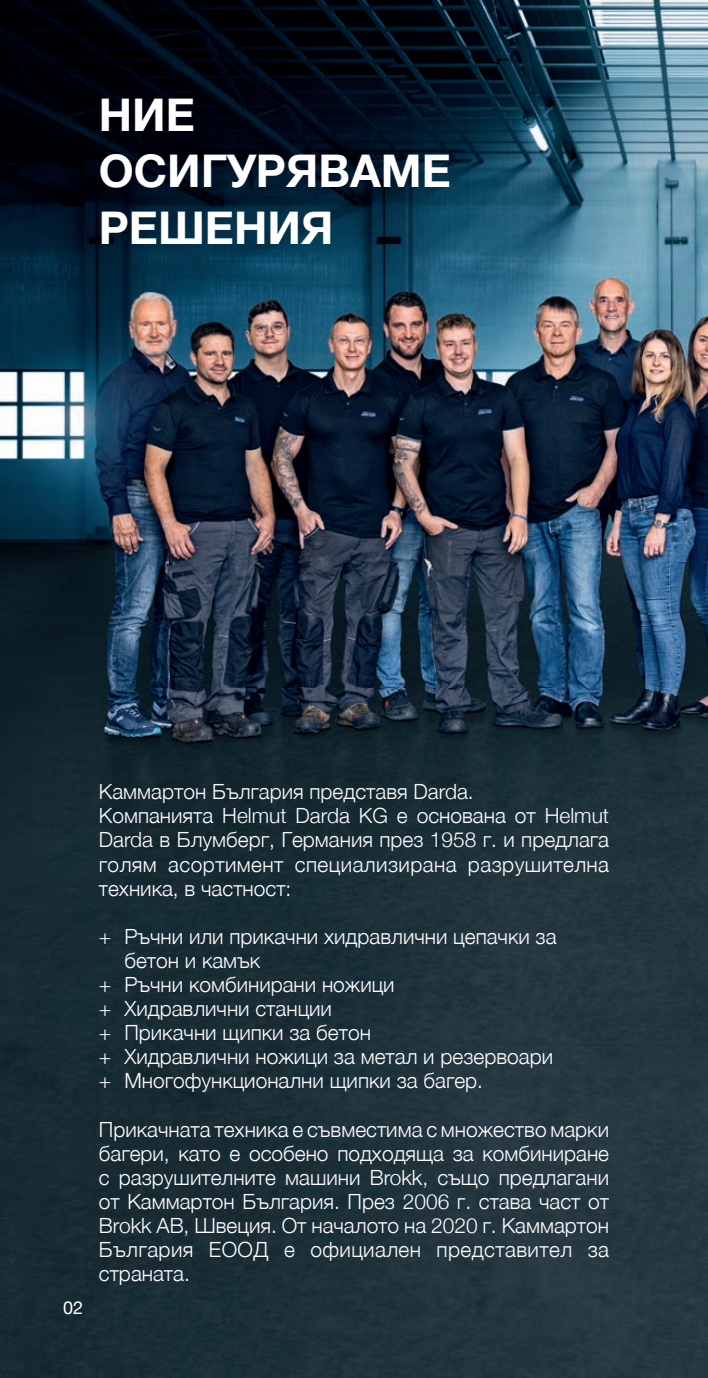
<style>
.page{position:relative;width:708px;height:1378px;background:#fff}
.page>*{position:absolute;margin:0;border:0;box-sizing:border-box;transform-origin:0 0}
.t1{font:700 45px/56.2px "Helvetica Neue";color:#fff}
.t2{font:300 20.93px/24.1px "Helvetica Neue";color:#fff}
.t3{font:18px "Helvetica Neue";color:#fff}
</style>
<div class="page">
<img style="left:0;top:0;width:708px;height:1378px">
<h1 class="t1" style="left:99px;top:88px;width:353px">НИЕ<br>ОСИГУРЯВАМЕ<br>РЕШЕНИЯ</h1>
<p class="t3" style="left:63px;top:1294px;width:22px">02</p>
<p class="t2" style="left:99px;top:778px;width:512px">Каммартон България представя Darda.<br>Компанията Helmut Darda KG е основана от Helmut Darda в Блумберг, Германия през 1958 г. и предлага голям асортимент специализирана разрушителна техника, в частност:</p>
<p class="t2" style="left:99px;top:923px;width:459px">+ Ръчни или прикачни хидравлични цепачки за</p>
<p class="t2" style="left:124px;top:947px;width:137px">бетон и камък</p>
<p class="t2" style="left:99px;top:971px;width:297px">+ Ръчни комбинирани ножици</p>
<p class="t2" style="left:99px;top:995px;width:235px">+ Хидравлични станции</p>
<p class="t2" style="left:99px;top:1019px;width:274px">+ Прикачни щипки за бетон</p>
<p class="t2" style="left:99px;top:1043px;width:456px">+ Хидравлични ножици за метал и резервоари</p>
<p class="t2" style="left:99px;top:1067px;width:386px">+ Многофункционални щипки за багер.</p>
<p class="t2" style="left:99px;top:1115px;width:512px;text-align:justify">Прикачната техника е съвместима с множество марки багери, като е особено подходяща за комбиниране с разрушителните машини Brokk, също предлагани от Каммартон България. През 2006 г. става част от Brokk AB, Швеция. От началото на 2020 г. Каммартон България ЕООД е официален представител за страната.</p>
</div>
